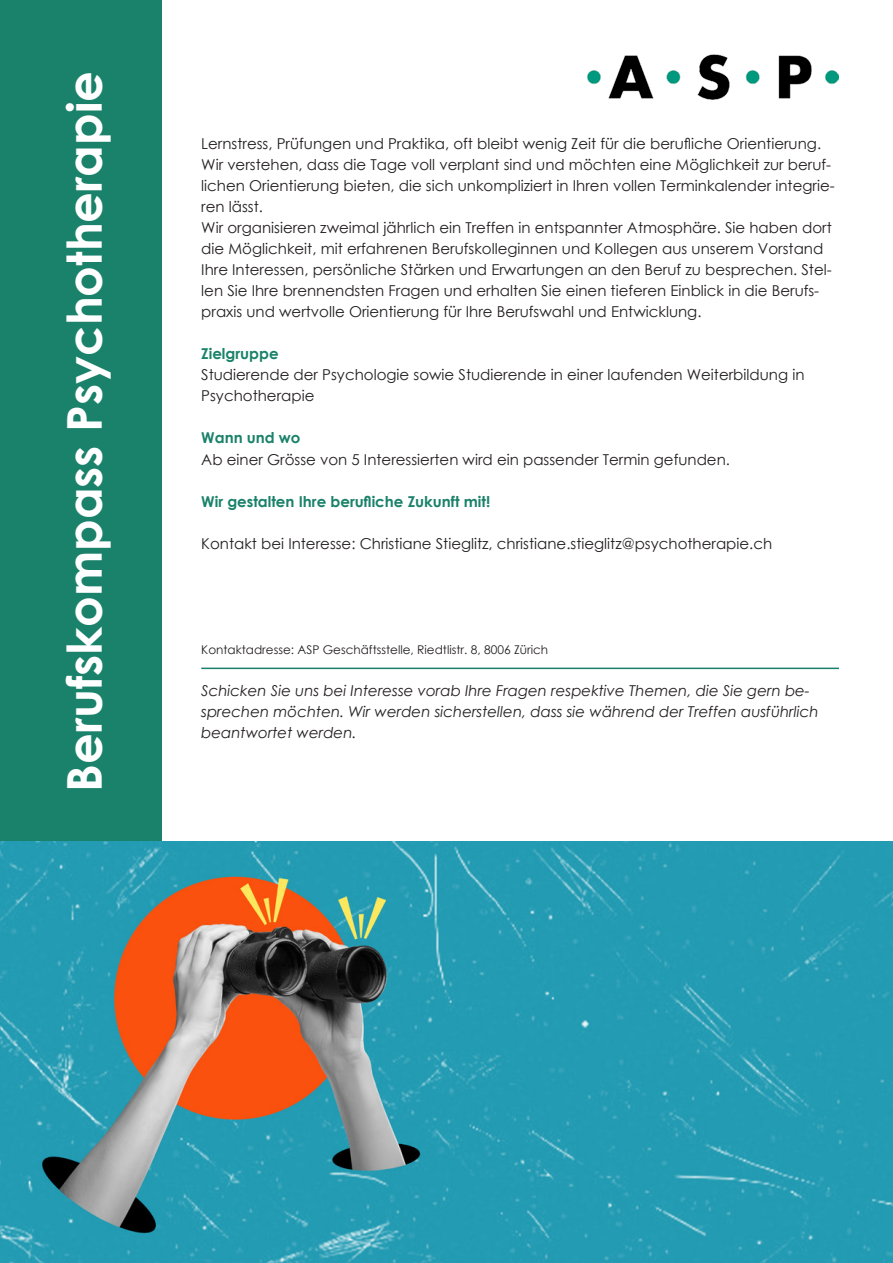
<style>
.page{position:relative;width:893px;height:1263px;background:#fff}
.page>*{position:absolute;margin:0;border:0;box-sizing:border-box;transform-origin:0 0}
.t1{font:700 48px "Century Gothic";color:#fff}
.t2{font:15px/21px "Century Gothic";color:#231f20}
.t3{font:italic 15px/21px "Century Gothic";color:#231f20}
.t4{font:700 15px "Century Gothic";color:#1a826a}
.t5{font:12px "Century Gothic";color:#231f20}
</style>
<div class="page">
<img style="left:587px;top:54px;width:252px;height:46px">
<div style="left:0;top:0;width:162px;height:1262px;background:#1a826a"></div>
<img style="left:0;top:841px;width:893px;height:422px">
<hr style="left:201px;top:668px;width:638px;height:1px;background:#1a826a">
<p class="t1" style="left:48px;top:792px;width:722px;rotate:-90deg">Berufskompass Psychotherapie</p>
<p class="t2" style="left:201px;top:133px;width:621px">Lernstress, Prüfungen und Praktika, oft bleibt wenig Zeit für die berufliche Orientierung.</p>
<p class="t2" style="left:201px;top:154px;width:635px">Wir verstehen, dass die Tage voll verplant sind und möchten eine Möglichkeit zur beruf&shy;lichen Orientierung bieten, die sich unkompliziert in Ihren vollen Terminkalender integrie&shy;ren lässt.</p>
<p class="t2" style="left:201px;top:217px;width:632px">Wir organisieren zweimal jährlich ein Treffen in entspannter Atmosphäre. Sie haben dort die Möglichkeit, mit erfahrenen Berufskolleginnen und Kollegen aus unserem Vorstand Ihre Interessen, persönliche Stärken und Erwartungen an den Beruf zu besprechen. Stel&shy;len Sie Ihre brennendsten Fragen und erhalten Sie einen tieferen Einblick in die Berufs&shy;praxis und wertvolle Orientierung für Ihre Berufswahl und Entwicklung.</p>
<p class="t4" style="left:201px;top:343px;width:79px">Zielgruppe</p>
<p class="t2" style="left:201px;top:364px;width:605px">Studierende der Psychologie sowie Studierende in einer laufenden Weiterbildung in<br>Psychotherapie</p>
<p class="t4" style="left:201px;top:427px;width:101px">Wann und wo</p>
<p class="t2" style="left:201px;top:448px;width:530px">Ab einer Grösse von 5 Interessierten wird ein passender Termin gefunden.</p>
<p class="t4" style="left:201px;top:490px;width:290px">Wir gestalten Ihre berufliche Zukunft mit!</p>
<p class="t2" style="left:201px;top:532px;width:572px">Kontakt bei Interesse: Christiane Stieglitz, christiane.stieglitz@psychotherapie.ch</p>
<p class="t5" style="left:201px;top:641px;width:348px">Kontaktadresse: ASP Geschäftsstelle, Riedtlistr. 8, 8006 Zürich</p>
<p class="t3" style="left:201px;top:679px;width:619px">Schicken Sie uns bei Interesse vorab Ihre Fragen respektive Themen, die Sie gern be&shy;sprechen möchten. Wir werden sicherstellen, dass sie während der Treffen ausführlich beantwortet werden.</p>
</div>
